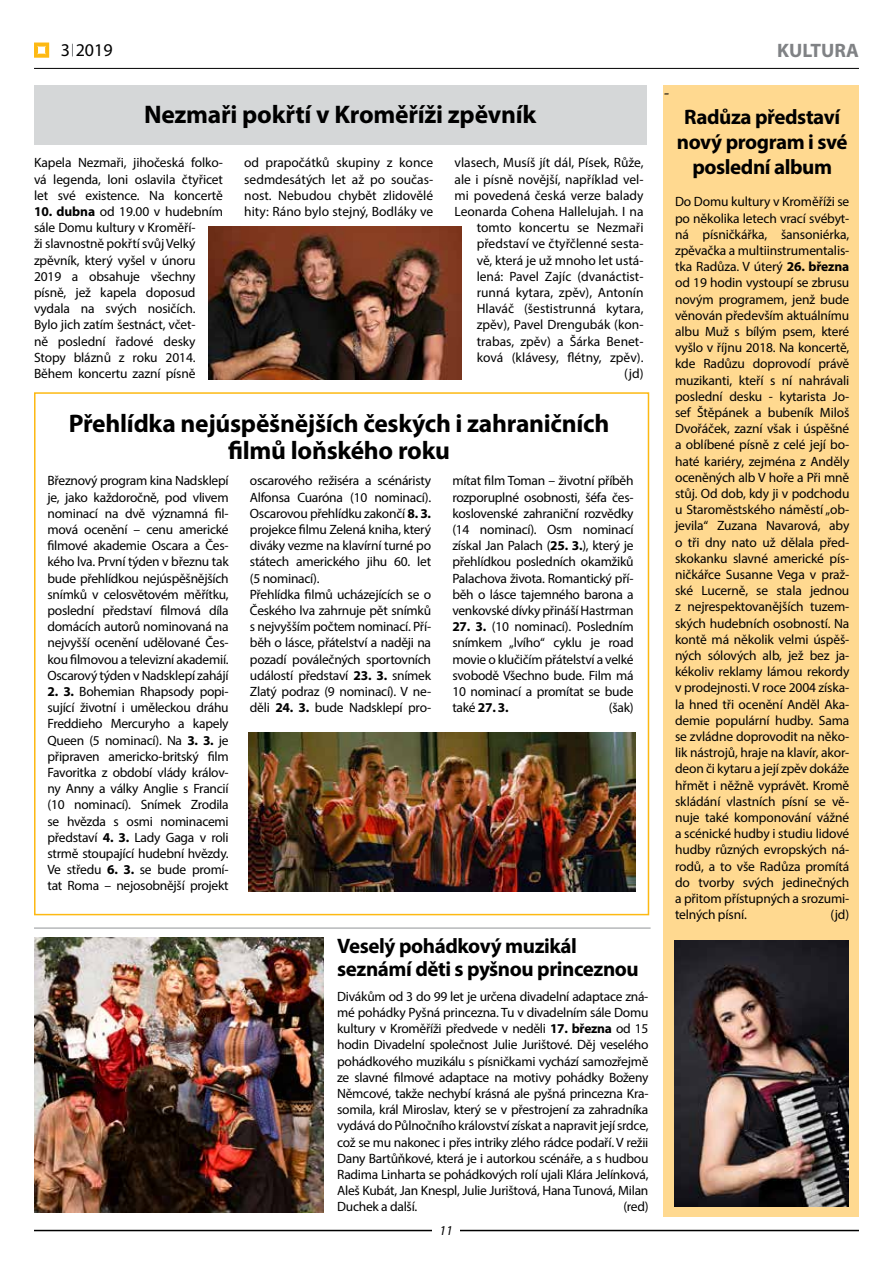
<style>
.page{position:relative;width:893px;height:1263px;background:#fff}
.page>*{position:absolute;margin:0;border:0;box-sizing:border-box;transform-origin:0 0}
.t1{font:700 25.5px/27px "Myriad Pro";letter-spacing:-.01em;color:#000;text-align:center}
.t2{font:700 21px/25.2px "Myriad Pro";letter-spacing:-.02em;color:#000;text-align:center}
.t3{font:700 19.5px "Myriad Pro";color:#808285}
.t4{font:18px "Myriad Pro";color:#000}
.t5{font:18px "Minion Pro";color:#000}
.t6{font:13.5px/16.2px "Myriad Pro";letter-spacing:-.01em;color:#000;text-align:justify}
.t7{font:italic 13.5px "Myriad Pro";color:#000}
.s1{font-weight:700}
</style>
<div class="page">
<div style="left:34px;top:392px;width:615px;height:523px;border:2px solid #fdb913"></div>
<div style="left:663px;top:85px;width:196px;height:1131px;background:#ffd990"></div>
<hr style="left:34px;top:68px;width:825px;height:1px;background:#000">
<svg style="left:34px;top:43px;width:15px;height:15px"></svg>
<svg style="left:72px;top:44px;width:1px;height:12px"></svg>
<div style="left:34px;top:85px;width:612px;height:60px;background:#d5d7d8"></div>
<hr style="left:34px;top:1230px;width:825px;height:1px;background:#000">
<div style="left:433px;top:1225px;width:27px;height:10px;background:#fff"></div>
<img style="left:208px;top:226px;width:254px;height:153px">
<hr style="left:34px;top:927px;width:617px;height:2px;background:#b6b8ba">
<img style="left:249px;top:732px;width:386px;height:160px">
<img style="left:674px;top:941px;width:174px;height:265px">
<img style="left:34px;top:938px;width:289px;height:274px">
<h3 class="t4" style="left:61px;top:39px;width:54px">3 2019</h3>
<h3 class="t3" style="left:777px;top:38px;width:83px">KULTURA</h3>
<h1 class="t1" style="left:144px;top:100px;width:394px">Nezmaři pokřtí v Kroměříži zpěvník</h1>
<p class="t6" style="left:34px;top:155px;width:190px">Kapela Nezmaři, jihočeská folko&shy;vá legenda, loni oslavila čtyřicet let své existence. Na koncertě</p>
<p class="t6" style="left:34px;top:203px;width:190px;text-align:left"><span class="s1">10. dubna</span> od 19.00 v hudebním sále Domu kultury v Kroměří-<br>ži slavnostně pokřtí svůj Velký zpěvník, který vyšel v únoru<br>2019 a obsahuje všechny písně, jež kapela doposud vydala na svých nosičích.<br>Bylo jich zatím šestnáct, včet-<br>ně poslední řadové desky<br>Stopy bláznů z roku 2014.<br>Během koncertu zazní písně</p>
<p class="t6" style="left:244px;top:155px;width:190px">od prapočátků skupiny z konce sedmdesátých let až po součas&shy;nost. Nebudou chybět zlidovělé hity: Ráno bylo stejný, Bodláky ve</p>
<p class="t6" style="left:454px;top:155px;width:190px;text-align:right">vlasech, Musíš jít dál, Písek, Růže, ale i písně novější, například vel&shy;mi povedená česká verze balady<br>Leonarda Cohena Hallelujah. I na tomto koncertu se Nezmaři představí ve čtyřčlenné sesta-<br>vě, která je už mnoho let ustá&shy;lená: Pavel Zajíc (dvanáctist&shy;runná kytara, zpěv), Antonín<br>Hlaváč (šestistrunná kytara, zpěv), Pavel Drengubák (kon&shy;trabas, zpěv) a Šárka Benet&shy;ková (klávesy, flétny, zpěv). (jd)</p>
<h1 class="t1" style="left:69px;top:409px;width:542px">Přehlídka nejúspěšnějších českých i zahraničních filmů loňského roku</h1>
<p class="t6" style="left:47px;top:472px;width:183px">Březnový program kina Nadsklepí je, jako každoročně, pod vlivem nominací na dvě významná fil&shy;mová ocenění – cenu americké filmové akademie Oscara a Čes&shy;kého lva. První týden v březnu tak bude přehlídkou nejúspěšnějších snímků v celosvětovém měřítku, poslední představí filmová díla domácích autorů nominovaná na nejvyšší ocenění udělované Čes&shy;kou filmovou a televizní akademií.<br>Oscarový týden v Nadsklepí zahájí</p>
<p class="t6" style="left:47px;top:683px;width:183px"><span class="s1">2. 3.</span> Bohemian Rhapsody popi&shy;sující životní i uměleckou dráhu Freddieho Mercuryho a kapely Queen (5 nominací). Na <span class="s1">3. 3.</span> je připraven americko-britský film Favoritka z období vlády králov&shy;ny Anny a války Anglie s Francií (10 nominací). Snímek Zrodila se hvězda s osmi nominacemi představí <span class="s1">4. 3.</span> Lady Gaga v roli strmě stoupající hudební hvězdy.<br>Ve středu <span class="s1">6. 3.</span> se bude promí&shy;tat Roma – nejosobnější projekt</p>
<p class="t6" style="left:250px;top:472px;width:183px;text-align:left">oscarového režiséra a scénáristy<br>Alfonsa Cuaróna (10 nominací).<br>Oscarovou přehlídku zakončí <span class="s1">8. 3. </span>projekce filmu Zelená kniha, který diváky vezme na klavírní turné po státech amerického jihu 60. let (5 nominací).<br>Přehlídka filmů ucházejících se o<br>Českého lva zahrnuje pět snímků s nejvyšším počtem nominací. Pří&shy;běh o lásce, přátelství a naději na pozadí poválečných sportovních událostí představí <span class="s1">23. 3.</span> snímek<br>Zlatý podraz (9 nominací). V ne&shy;děli <span class="s1">24. 3.</span> bude Nadsklepí pro-</p>
<p class="t6" style="left:452px;top:472px;width:183px">mítat film Toman – životní příběh rozporuplné osobnosti, šéfa čes&shy;koslovenské zahraniční rozvědky (14 nominací). Osm nominací získal Jan Palach (<span class="s1">25. 3.</span>), který je přehlídkou posledních okamžiků Palachova života. Romantický pří&shy;běh o lásce tajemného barona a venkovské dívky přináší Hastrman</p>
<p class="t6" style="left:452px;top:618px;width:183px"><span class="s1">27. 3.</span> (10 nominací). Posledním snímkem „lvího“ cyklu je road movie o klučičím přátelství a velké svobodě Všechno bude. Film má 10 nominací a promítat se bude také <span class="s1">27. 3.</span></p>
<p class="t6" style="left:609px;top:699px;width:26px">(šak)</p>
<h2 class="t2" style="left:337px;top:934px;width:303px;line-height:22.5px;text-align:left">Veselý pohádkový muzikál seznámí děti s pyšnou princeznou</h2>
<p class="t6" style="left:337px;top:988px;width:313px">Divákům od 3 do 99 let je určena divadelní adaptace zná&shy;mé pohádky Pyšná princezna. Tu v divadelním sále Domu kultury v Kroměříži předvede v neděli <span class="s1">17. března</span> od 15 hodin Divadelní společnost Julie Jurištové. Děj veselého pohádkového muzikálu s písničkami vychází samozřejmě ze slavné filmové adaptace na motivy pohádky Boženy Němcové, takže nechybí krásná ale pyšná princezna Kra&shy;somila, král Miroslav, který se v přestrojení za zahradníka vydává do Půlnočního království získat a napravit její srdce, což se mu nakonec i přes intriky zlého rádce podaří. V režii Dany Bartůňkové, která je i autorkou scénáře, a s hudbou Radima Linharta se pohádkových rolí ujali Klára Jelínková, Aleš Kubát, Jan Knespl, Julie Jurištová, Hana Tunová, Milan Duchek a další.</p>
<p class="t6" style="left:623px;top:1198px;width:27px">(red)</p>
<p class="t7" style="left:439px;top:1222px;width:15px">11</p>
<h3 class="t5" style="left:663px;top:80px;width:8px">-</h3>
<h2 class="t2" style="left:677px;top:103px;width:172px">Radůza představí nový program i své poslední album</h2>
<p class="t6" style="left:675px;top:194px;width:176px">Do Domu kultury v Kroměříži se po několika letech vrací svébyt&shy;ná písničkářka, šansoniérka, zpěvačka a multiinstrumentalis&shy;tka Radůza. V úterý <span class="s1">26. března </span>od 19 hodin vystoupí se zbrusu novým programem, jenž bude věnován především aktuálnímu albu Muž s bílým psem, které vyšlo v říjnu 2018. Na koncertě, kde Radůzu doprovodí právě muzikanti, kteří s ní nahrávali poslední desku - kytarista Jo&shy;sef Štěpánek a bubeník Miloš Dvořáček, zazní však i úspěšné a oblíbené písně z celé její bo&shy;haté kariéry, zejména z Anděly oceněných alb V hoře a Při mně stůj. Od dob, kdy ji v podchodu u Staroměstského náměstí „ob&shy;jevila“ Zuzana Navarová, aby o tři dny nato už dělala před&shy;skokanku slavné americké pís&shy;ničkářce Susanne Vega v praž&shy;ské Lucerně, se stala jednou z nejrespektovanějších tuzem&shy;ských hudebních osobností. Na kontě má několik velmi úspěš&shy;ných sólových alb, jež bez ja&shy;kékoliv reklamy lámou rekordy v prodejnosti. V roce 2004 získa&shy;la hned tři ocenění Anděl Aka&shy;demie populární hudby. Sama se zvládne doprovodit na něko&shy;lik nástrojů, hraje na klavír, akor&shy;deon či kytaru a její zpěv dokáže hřmět i něžně vyprávět. Kromě skládání vlastních písní se vě&shy;nuje také komponování vážné a scénické hudby i studiu lidové hudby různých evropských ná&shy;rodů, a to vše Radůza promítá do tvorby svých jedinečných a přitom přístupných a srozumi&shy;telných písní.</p>
<p class="t6" style="left:830px;top:906px;width:20px">(jd)</p>
</div>
